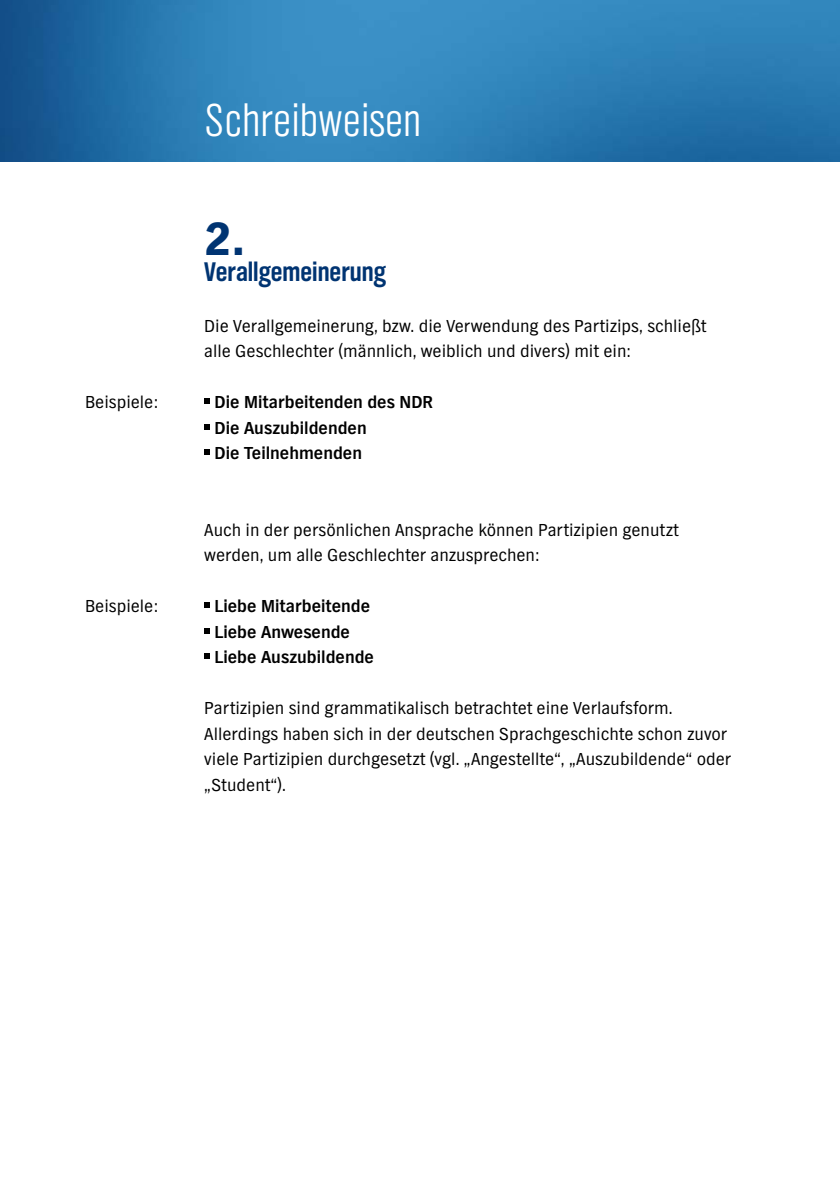
<style>
.page{position:relative;width:840px;height:1191px;background:#fff}
.page>*{position:absolute;margin:0;border:0;box-sizing:border-box;transform-origin:0 0}
.t1{font:300 48px "NDR Sans Cond";color:#fff}
.t2{font:900 48px "NDR Sans";color:#003472}
.t3{font:700 28px "NDR Sans Cond";color:#003472}
.t4{font:18px/25.6px "NDR Sans";color:#000}
.t5{font:700 18px/25.6px "NDR Sans";color:#000}
</style>
<div class="page">
<img style="left:0;top:0;width:839px;height:162px">
<svg style="left:204px;top:398px;width:6px;height:6px"></svg>
<svg style="left:204px;top:424px;width:6px;height:6px"></svg>
<svg style="left:204px;top:449px;width:6px;height:6px"></svg>
<svg style="left:204px;top:602px;width:6px;height:6px"></svg>
<svg style="left:204px;top:628px;width:6px;height:6px"></svg>
<svg style="left:204px;top:653px;width:6px;height:6px"></svg>
<p class="t4" style="left:85px;top:389px;width:74px">Beispiele:</p>
<p class="t4" style="left:85px;top:593px;width:74px">Beispiele:</p>
<h1 class="t1" style="left:204px;top:95px;width:218px">Schreibweisen</h1>
<h1 class="t2" style="left:204px;top:213px;width:43px">2.</h1>
<h2 class="t3" style="left:204px;top:256px;width:183px">Verallgemeinerung</h2>
<p class="t4" style="left:204px;top:313px;width:503px">Die Verallgemeinerung, bzw. die Verwendung des Partizips, schließt alle Geschlechter (männlich, weiblich und divers) mit ein:</p>
<p class="t5" style="left:214px;top:389px;width:220px">Die Mitarbeitenden des NDR<br>Die Auszubildenden<br>Die Teilnehmenden</p>
<p class="t4" style="left:204px;top:517px;width:476px">Auch in der persönlichen Ansprache können Partizipien genutzt werden, um alle Geschlechter anzusprechen:</p>
<p class="t5" style="left:214px;top:593px;width:161px">Liebe Mitarbeitende<br>Liebe Anwesende<br>Liebe Auszubildende</p>
<p class="t4" style="left:204px;top:695px;width:528px">Partizipien sind grammatikalisch betrachtet eine Verlaufsform.<br>Allerdings haben sich in der deutschen Sprachgeschichte schon zuvor viele Partizipien durchgesetzt (vgl. „Angestellte“, „Auszubildende“ oder „Student“).</p>
</div>
